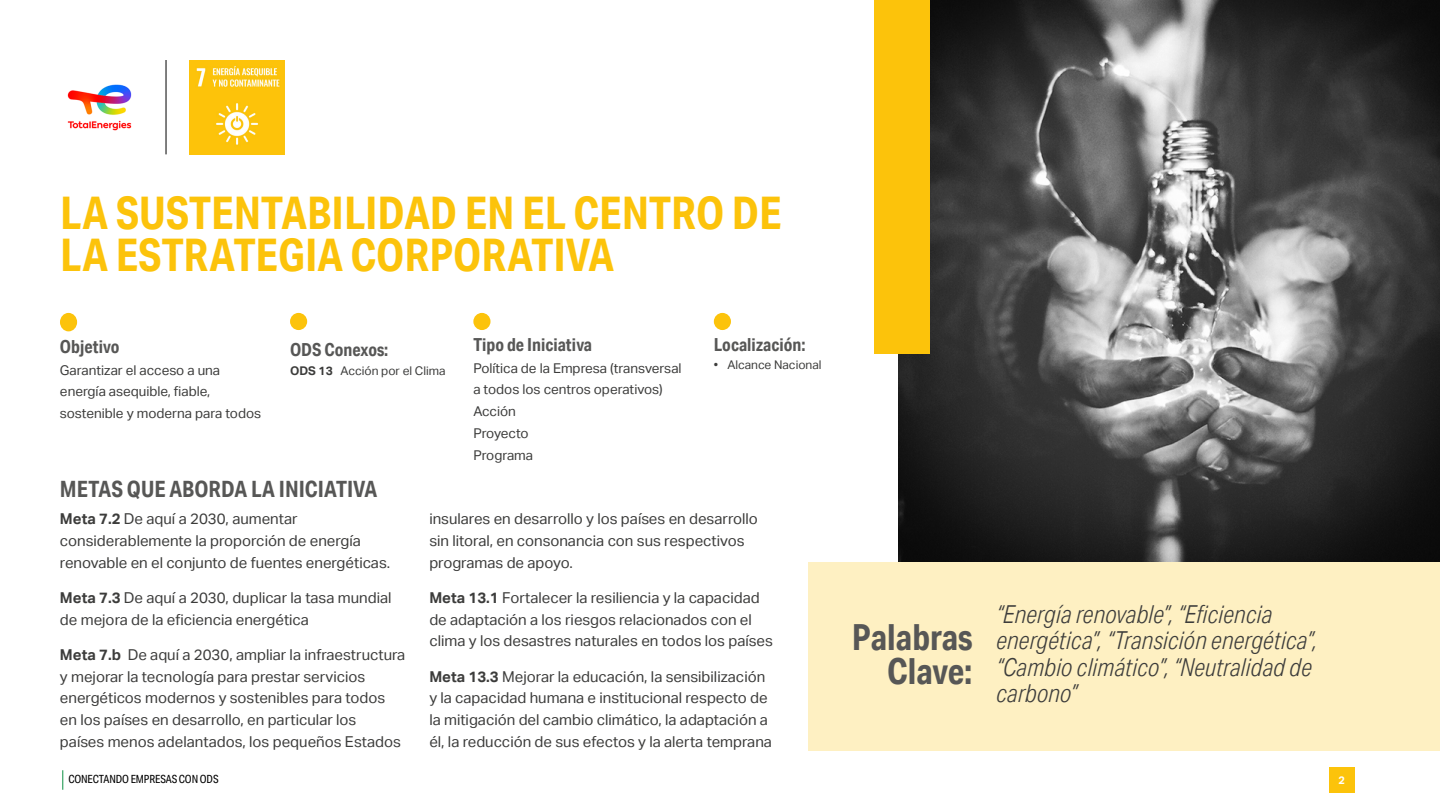
<style>
.page{position:relative;width:1440px;height:810px;background:#fff}
.page>*{position:absolute;margin:0;border:0;box-sizing:border-box;transform-origin:0 0}
.t1{font:700 45px/42.8px "Aktiv Grotesk Cd";color:#fcc30b}
.t2{font:700 36px/33.8px "Aktiv Grotesk Cd";color:#575756;text-align:right}
.t3{font:italic 300 24.75px/26.2px "Aktiv Grotesk Cd";color:#3c3c3b}
.t4{font:700 22.5px "Aktiv Grotesk Cd";color:#575756}
.t5{font:700 18px "Aktiv Grotesk Cd";color:#575756}
.t6{font:15px/21.8px "Aktiv Grotesk";color:#3c3c3b}
.t7{font:13.5px/21.8px "Aktiv Grotesk";color:#3c3c3b}
.t8{font:12px "Aktiv Grotesk";color:#3c3c3b}
.t9{font:11.25px "Aktiv Grotesk Cd";letter-spacing:-.01em;color:#000}
.t10{font:700 10.88px "Aktiv Grotesk";color:#fff}
.s1{font-weight:700}
</style>
<div class="page">
<svg style="left:62px;top:770px;width:1px;height:20px"></svg>
<div style="left:1329px;top:767px;width:25px;height:26px;background:#fcc30b"></div>
<img style="left:898px;top:0;width:542px;height:562px">
<div style="left:874px;top:0;width:56px;height:354px;background:#fcc30b"></div>
<div style="left:60px;top:313px;width:17px;height:18px;background:#fcc30b;border-radius:50%"></div>
<img style="left:189px;top:60px;width:95px;height:95px">
<hr style="left:166px;top:60px;width:1px;height:94px;background:#000">
<div style="left:808px;top:562px;width:632px;height:189px;background:#fef0c2"></div>
<div style="left:290px;top:313px;width:17px;height:17px;background:#fcc30b;border-radius:50%"></div>
<div style="left:714px;top:313px;width:17px;height:17px;background:#fcc30b;border-radius:50%"></div>
<div style="left:473px;top:313px;width:18px;height:17px;background:#fcc30b;border-radius:50%"></div>
<img style="left:67px;top:84px;width:65px;height:47px">
<h1 class="t1" style="left:60px;top:191px;width:723px">LA SUSTENTABILIDAD EN EL CENTRO DE<br>LA ESTRATEGIA CORPORATIVA</h1>
<p class="t5" style="left:60px;top:335px;width:61px">Objetivo</p>
<p class="t7" style="left:60px;top:359px;width:203px">Garantizar el acceso a una energía asequible, fiable, sostenible y moderna para todos</p>
<p class="t5" style="left:290px;top:339px;width:100px">ODS Conexos:</p>
<p class="t8" style="left:290px;top:363px;width:157px"><span class="s1">ODS 13</span> Acción por el Clima</p>
<h3 class="t4" style="left:60px;top:475px;width:319px">METAS QUE ABORDA LA INICIATIVA</h3>
<p class="t5" style="left:473px;top:333px;width:120px">Tipo de Iniciativa</p>
<p class="t7" style="left:473px;top:357px;width:210px">Política de la Empresa (transversal a todos los centros operativos)<br>Acción<br>Proyecto<br>Programa</p>
<p class="t5" style="left:714px;top:333px;width:93px">Localización:</p>
<p class="t8" style="left:714px;top:358px;width:109px">• Alcance Nacional</p>
<p class="t6" style="left:60px;top:508px;width:332px"><span class="s1">Meta 7.2</span> De aquí a 2030, aumentar considerablemente la proporción de energía renovable en el conjunto de fuentes energéticas.</p>
<p class="t6" style="left:60px;top:587px;width:333px"><span class="s1">Meta 7.3</span> De aquí a 2030, duplicar la tasa mundial de mejora de la eficiencia energética</p>
<p class="t6" style="left:60px;top:644px;width:347px"><span class="s1">Meta 7.b</span> De aquí a 2030, ampliar la infraestructura y mejorar la tecnología para prestar servicios energéticos modernos y sostenibles para todos en los países en desarrollo, en particular los<br>países menos adelantados, los pequeños Estados</p>
<p class="t6" style="left:429px;top:508px;width:330px">insulares en desarrollo y los países en desarrollo sin litoral, en consonancia con sus respectivos programas de apoyo.</p>
<p class="t6" style="left:429px;top:587px;width:345px"><span class="s1">Meta 13.1</span> Fortalecer la resiliencia y la capacidad de adaptación a los riesgos relacionados con el clima y los desastres naturales en todos los países</p>
<p class="t6" style="left:429px;top:666px;width:344px"><span class="s1">Meta 13.3</span> Mejorar la educación, la sensibilización y la capacidad humana e institucional respecto de la mitigación del cambio climático, la adaptación a él, la reducción de sus efectos y la alerta temprana</p>
<h2 class="t2" style="left:852px;top:620px;width:122px">Palabras<br>Clave:</h2>
<h3 class="t3" style="left:996px;top:601px;width:323px">“Energía renovable”, “Eficiencia energética”, “Transición energética”, “Cambio climático”, “Neutralidad de carbono”</h3>
<p class="t9" style="left:68px;top:773px;width:152px">CONECTANDO EMPRESAS CON ODS</p>
<p class="t10" style="left:1338px;top:774px;width:8px">2</p>
</div>
